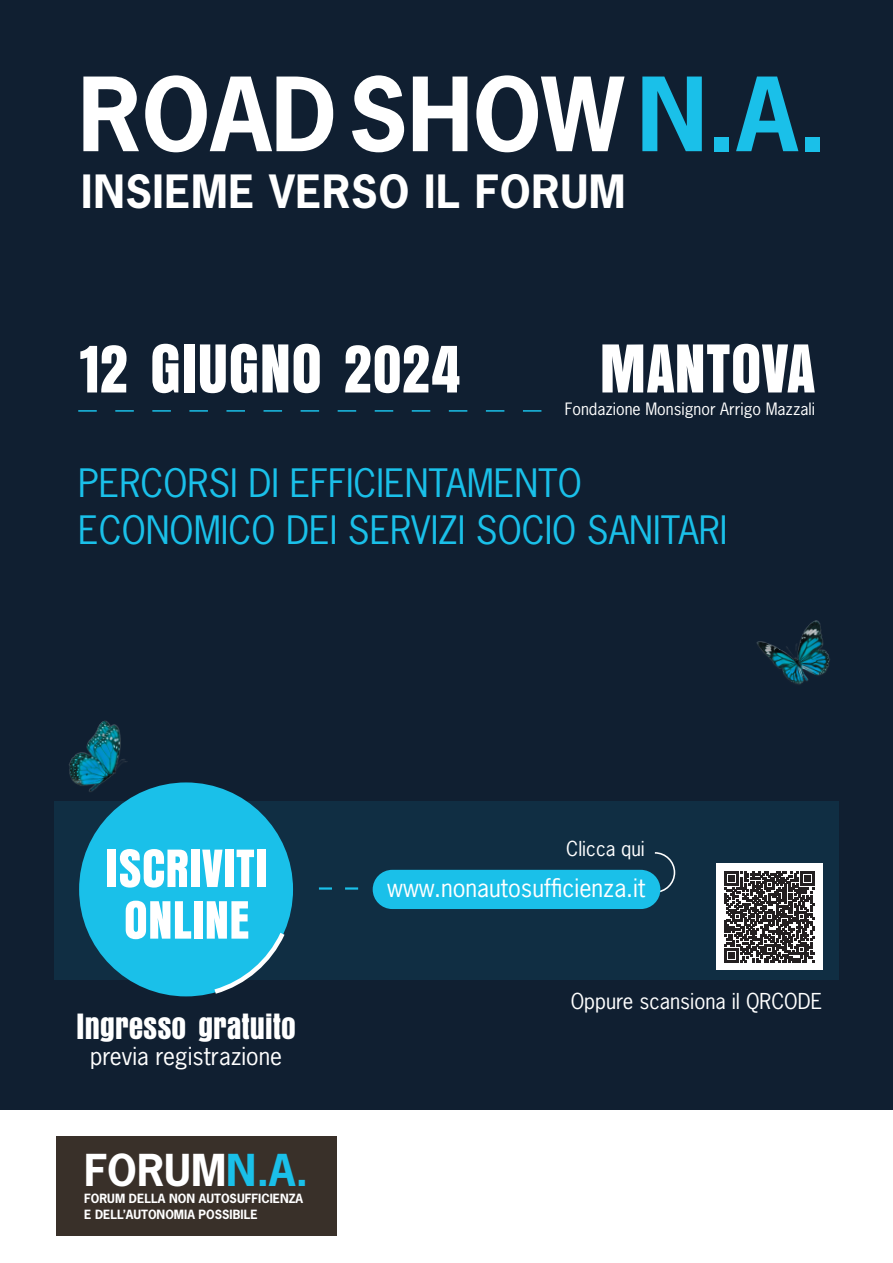
<style>
.page{position:relative;width:893px;height:1263px;background:#fff}
.page>*{position:absolute;margin:0;border:0;box-sizing:border-box;transform-origin:0 0}
.t1{font:700 96px "News Gothic Std";color:#fff}
.t2{font:72px "Anzeigen Gro";color:#fff}
.t3{font:56.1px/51.6px "Anzeigen Gro";color:#fff;text-align:center}
.t4{font:700 43.05px "News Gothic Std";letter-spacing:.015em;color:#fff}
.t5{font:700 41.4px "News Gothic Std";color:#fff}
.t6{font:38.1px "Anzeigen Gro";color:#fff}
.t7{font:36.75px/46.8px "News Gothic Std";color:#1ac0e9}
.t8{font:23.85px "News Gothic Std";color:#fff}
.t9{font:23.4px "News Gothic Std";color:#fff}
.t10{font:20.7px "News Gothic Std";color:#fff}
.t11{font:19.35px "News Gothic Std";color:#fff}
.t12{font:16.05px "News Gothic Std";color:#fff}
.t13{font:700 12px/15.9px "News Gothic Std";color:#fff}
.s1{color:#1ac0e9}
</style>
<div class="page">
<div style="left:0;top:0;width:893px;height:1110px;background:#101f31"></div>
<svg style="left:78px;top:410px;width:463px;height:2px"></svg>
<div style="left:54px;top:801px;width:785px;height:179px;background:#102e43"></div>
<div style="left:79px;top:782px;width:214px;height:214px;background:#1ac0e9;border-radius:50%"></div>
<img style="left:756px;top:620px;width:74px;height:65px">
<img style="left:69px;top:720px;width:78px;height:75px">
<svg style="left:210px;top:928px;width:76px;height:66px"></svg>
<div style="left:56px;top:1137px;width:281px;height:99px;background:#393029"></div>
<svg style="left:376px;top:852px;width:300px;height:41px"></svg>
<svg style="left:319px;top:887px;width:39px;height:3px"></svg>
<div style="left:373px;top:870px;width:287px;height:39px;background:#1ac0e9;border-radius:20px"></div>
<div style="left:716px;top:864px;width:107px;height:106px;background:#fff"></div>
<svg style="left:724px;top:872px;width:91px;height:90px"></svg>
<h1 class="t1" style="left:78px;top:51px;width:751px">ROADSHOW<span class="s1">N.A.</span></h1>
<p class="t4" style="left:81px;top:163px;width:546px">INSIEME VERSO IL FORUM</p>
<h2 class="t2" style="left:79px;top:329px;width:383px">12 GIUGNO 2024</h2>
<h2 class="t2" style="left:599px;top:329px;width:217px">MANTOVA</h2>
<p class="t12" style="left:565px;top:399px;width:252px">Fondazione Monsignor Arrigo Mazzali</p>
<p class="t7" style="left:78px;top:460px;width:651px">PERCORSI DI EFFICIENTAMENTO<br>ECONOMICO DEI SERVIZI SOCIO SANITARI</p>
<h3 class="t3" style="left:106px;top:844px;width:163px">ISCRIVITI<br>ONLINE</h3>
<p class="t6" style="left:76px;top:1005px;width:221px">Ingresso gratuito</p>
<p class="t9" style="left:90px;top:1041px;width:194px">previa registrazione</p>
<p class="t5" style="left:84px;top:1143px;width:226px">FORUM<span class="s1">N.A.</span></p>
<p class="t13" style="left:84px;top:1190px;width:221px">FORUM DELLA NON AUTOSUFFICIENZA<br>E DELL’AUTONOMIA POSSIBILE</p>
<p class="t11" style="left:566px;top:836px;width:80px">Clicca qui</p>
<p class="t8" style="left:387px;top:872px;width:259px">www.nonautosufficienza.it</p>
<p class="t10" style="left:571px;top:988px;width:253px">Oppure scansiona il QRCODE</p>
</div>
